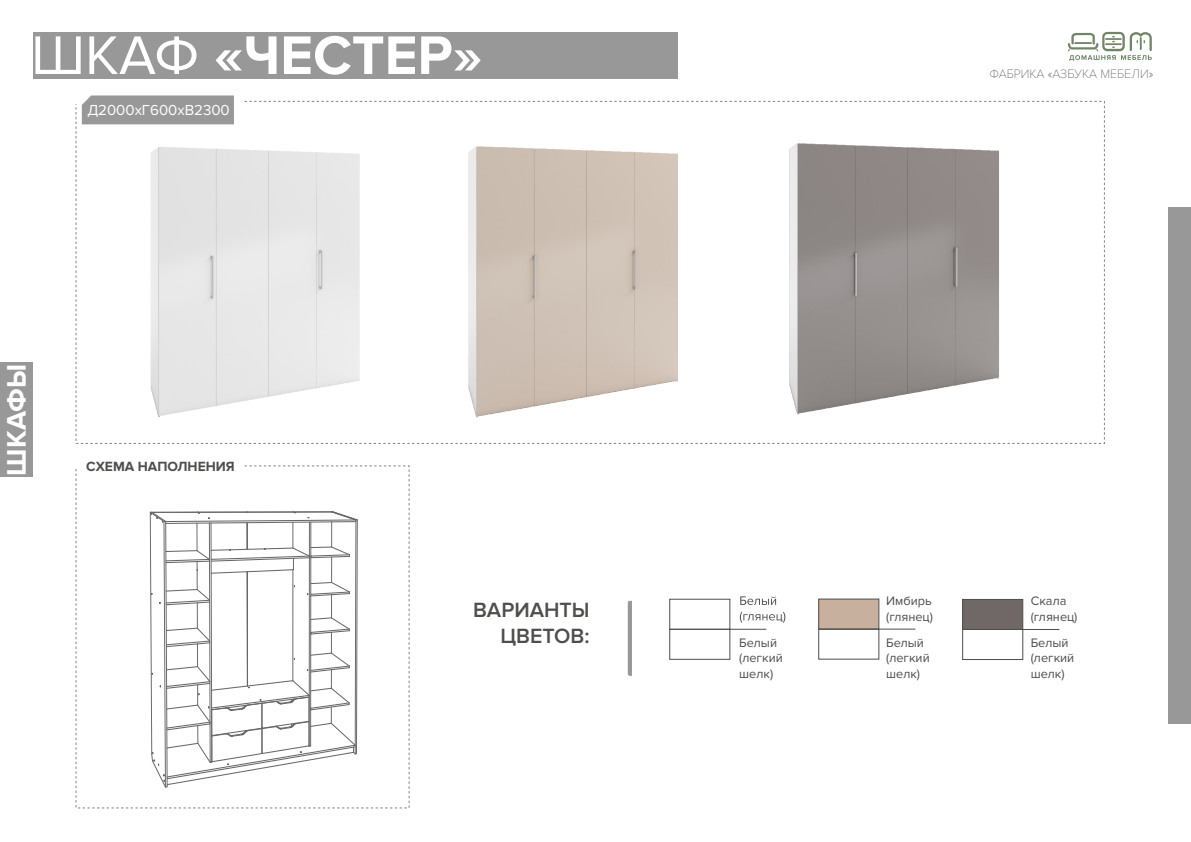
<style>
.page{position:relative;width:1191px;height:842px;background:#fff}
.page>*{position:absolute;margin:0;border:0;box-sizing:border-box;transform-origin:0 0}
.t1{font:700 56.4px "Proxima Nova";color:#fff}
.t2{font:700 27.9px "Proxima Nova";color:#fff}
.t3{font:600 21.4px/26px "Proxima Nova";color:#4e4e4d;text-align:right}
.t4{font:15px "Proxima Nova";color:#fff}
.t5{font:700 13.8px "Proxima Nova";color:#4e4e4d}
.t6{font:12.7px/15.5px "Proxima Nova";color:#4e4e4d}
.t7{font:100 12.6px "Proxima Nova T";color:#4e4e4d}
.s1{font-weight:400}
</style>
<div class="page">
<svg style="left:740px;top:596px;width:36px;height:9px"></svg>
<svg style="left:740px;top:612px;width:45px;height:11px"></svg>
<img style="left:84px;top:124px;width:316px;height:320px">
<div style="left:1168px;top:207px;width:23px;height:516px;background:#989899"></div>
<div style="left:82px;top:95px;width:152px;height:29px;background:#989899"></div>
<div style="left:0;top:362px;width:33px;height:115px;background:#989899"></div>
<svg style="left:1067px;top:32px;width:84px;height:29px"></svg>
<div style="left:33px;top:32px;width:645px;height:46px;background:#989899"></div>
<img style="left:402px;top:146px;width:320px;height:298px">
<img style="left:724px;top:143px;width:338px;height:301px">
<svg style="left:75px;top:465px;width:335px;height:344px"></svg>
<svg style="left:150px;top:511px;width:207px;height:276px"></svg>
<svg style="left:628px;top:601px;width:4px;height:75px"></svg>
<hr style="left:1022px;top:629px;width:37px;height:1px;background:#4e4e4d">
<svg style="left:962px;top:599px;width:61px;height:61px"></svg>
<hr style="left:730px;top:629px;width:36px;height:1px;background:#4e4e4d">
<svg style="left:669px;top:598px;width:61px;height:62px"></svg>
<hr style="left:879px;top:629px;width:36px;height:1px;background:#4e4e4d">
<svg style="left:818px;top:598px;width:61px;height:62px"></svg>
<h1 class="t1" style="left:31px;top:29px;width:453px"><span class="s1">ШКАФ</span> «ЧЕСТЕР»</h1>
<p class="t4" style="left:87px;top:103px;width:144px">Д2000хГ600хВ2300</p>
<h2 class="t2" style="left:4px;top:476px;width:113px;rotate:-90deg">ШКАФЫ</h2>
<p class="t5" style="left:86px;top:460px;width:150px">СХЕМА НАПОЛНЕНИЯ</p>
<h3 class="t3" style="left:473px;top:598px;width:118px">ВАРИАНТЫ<br>ЦВЕТОВ:</h3>
<p class="t7" style="left:989px;top:68px;width:165px">ФАБРИКА «АЗБУКА МЕБЕЛИ»</p>
<p class="t6" style="left:886px;top:593px;width:48px">Имбирь (глянец)</p>
<p class="t6" style="left:739px;top:635px;width:45px">Белый (легкий шелк)</p>
<p class="t6" style="left:886px;top:635px;width:45px">Белый (легкий шелк)</p>
<p class="t6" style="left:1030px;top:594px;width:48px">Скала (глянец)</p>
<p class="t6" style="left:1030px;top:635px;width:45px">Белый (легкий шелк)</p>
</div>
